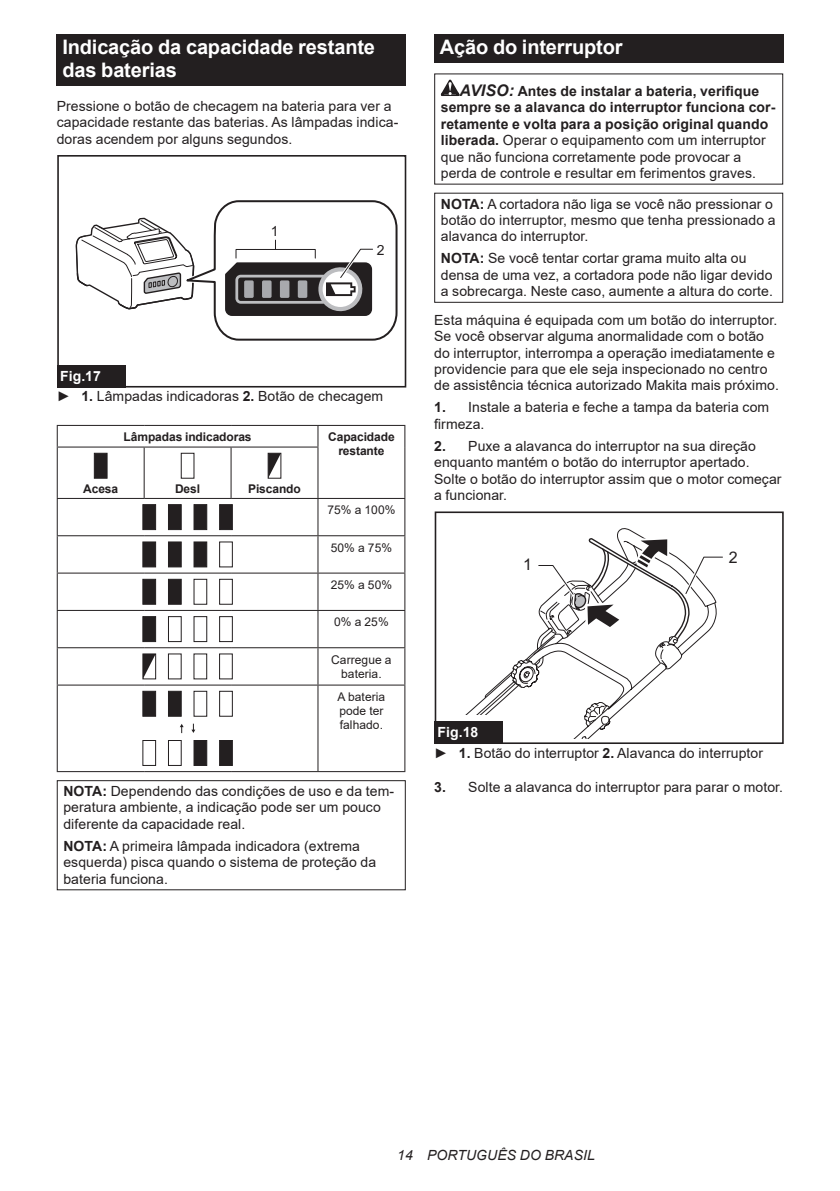
<style>
.page{position:relative;width:840px;height:1191px;background:#fff}
.page>*{position:absolute;margin:0;border:0;box-sizing:border-box;transform-origin:0 0}
.t1{font:700 20px/23.4px "Arial";letter-spacing:-.01em;color:#fff}
.t2{font:16px "Arial";color:#231f20}
.t3{font:14px/16.4px "Arial";letter-spacing:.005em;color:#231f20}
.t4{font:700 14px/16.4px "Arial";letter-spacing:.005em;color:#231f20}
.t5{font:italic 14px "Arial";letter-spacing:.005em;color:#231f20}
.t6{font:12px/14px "Arial";letter-spacing:.005em;color:#231f20;text-align:center}
.t7{font:700 12px/14px "Arial";letter-spacing:-.01em;color:#231f20;text-align:center}
.s1{font-weight:700;color:#fff}
.s2{font-weight:700}
.s3{font-style:italic;font-size:16px}
.s4{font-weight:400}
</style>
<div class="page">
<div style="left:57px;top:34px;width:348px;height:52px;background:#231f20"></div>
<div style="left:57px;top:155px;width:349px;height:232px;border:2px solid #231f20"></div>
<svg style="left:75px;top:200px;width:323px;height:141px"></svg>
<div style="left:57px;top:365px;width:68px;height:22px;background:#231f20"></div>
<hr style="left:57px;top:425px;width:87px;height:1px;background:#231f20">
<svg style="left:57px;top:426px;width:1px;height:20px"></svg>
<hr style="left:144px;top:425px;width:87px;height:1px;background:#231f20">
<hr style="left:231px;top:425px;width:87px;height:1px;background:#231f20">
<hr style="left:318px;top:425px;width:87px;height:1px;background:#231f20">
<svg style="left:317px;top:426px;width:1px;height:20px"></svg>
<svg style="left:404px;top:426px;width:1px;height:21px"></svg>
<hr style="left:57px;top:446px;width:87px;height:1px;background:#231f20">
<hr style="left:57px;top:447px;width:1px;height:51px;background:#231f20">
<hr style="left:144px;top:446px;width:87px;height:1px;background:#231f20">
<hr style="left:144px;top:447px;width:1px;height:51px;background:#231f20">
<hr style="left:231px;top:446px;width:87px;height:1px;background:#231f20">
<hr style="left:230px;top:447px;width:1px;height:51px;background:#231f20">
<hr style="left:317px;top:447px;width:1px;height:51px;background:#231f20">
<hr style="left:404px;top:447px;width:1px;height:51px;background:#231f20">
<hr style="left:57px;top:498px;width:87px;height:1px;background:#231f20">
<hr style="left:57px;top:499px;width:1px;height:36px;background:#231f20">
<hr style="left:144px;top:498px;width:87px;height:1px;background:#231f20">
<hr style="left:231px;top:498px;width:87px;height:1px;background:#231f20">
<hr style="left:318px;top:498px;width:87px;height:1px;background:#231f20">
<hr style="left:317px;top:499px;width:1px;height:36px;background:#231f20">
<hr style="left:404px;top:499px;width:1px;height:36px;background:#231f20">
<hr style="left:57px;top:535px;width:87px;height:1px;background:#231f20">
<hr style="left:57px;top:536px;width:1px;height:36px;background:#231f20">
<hr style="left:144px;top:535px;width:87px;height:1px;background:#231f20">
<hr style="left:231px;top:535px;width:87px;height:1px;background:#231f20">
<hr style="left:318px;top:535px;width:87px;height:1px;background:#231f20">
<hr style="left:317px;top:536px;width:1px;height:36px;background:#231f20">
<hr style="left:404px;top:536px;width:1px;height:36px;background:#231f20">
<hr style="left:57px;top:572px;width:87px;height:1px;background:#231f20">
<hr style="left:57px;top:573px;width:1px;height:37px;background:#231f20">
<hr style="left:144px;top:572px;width:87px;height:1px;background:#231f20">
<hr style="left:231px;top:572px;width:87px;height:1px;background:#231f20">
<hr style="left:318px;top:572px;width:87px;height:1px;background:#231f20">
<hr style="left:317px;top:573px;width:1px;height:37px;background:#231f20">
<hr style="left:404px;top:573px;width:1px;height:37px;background:#231f20">
<hr style="left:57px;top:610px;width:87px;height:1px;background:#231f20">
<hr style="left:57px;top:611px;width:1px;height:36px;background:#231f20">
<hr style="left:144px;top:610px;width:87px;height:1px;background:#231f20">
<hr style="left:231px;top:610px;width:87px;height:1px;background:#231f20">
<hr style="left:318px;top:610px;width:87px;height:1px;background:#231f20">
<hr style="left:317px;top:611px;width:1px;height:36px;background:#231f20">
<hr style="left:404px;top:611px;width:1px;height:36px;background:#231f20">
<hr style="left:57px;top:647px;width:87px;height:1px;background:#231f20">
<hr style="left:57px;top:648px;width:1px;height:36px;background:#231f20">
<hr style="left:144px;top:647px;width:87px;height:1px;background:#231f20">
<hr style="left:231px;top:647px;width:87px;height:1px;background:#231f20">
<hr style="left:318px;top:647px;width:87px;height:1px;background:#231f20">
<hr style="left:317px;top:648px;width:1px;height:36px;background:#231f20">
<hr style="left:404px;top:648px;width:1px;height:36px;background:#231f20">
<hr style="left:57px;top:684px;width:87px;height:1px;background:#231f20">
<hr style="left:57px;top:685px;width:1px;height:86px;background:#231f20">
<hr style="left:144px;top:684px;width:87px;height:1px;background:#231f20">
<hr style="left:231px;top:684px;width:87px;height:1px;background:#231f20">
<hr style="left:318px;top:684px;width:87px;height:1px;background:#231f20">
<hr style="left:317px;top:685px;width:1px;height:86px;background:#231f20">
<hr style="left:404px;top:685px;width:1px;height:86px;background:#231f20">
<hr style="left:57px;top:771px;width:87px;height:1px;background:#231f20">
<hr style="left:144px;top:771px;width:87px;height:1px;background:#231f20">
<hr style="left:231px;top:771px;width:87px;height:1px;background:#231f20">
<hr style="left:318px;top:771px;width:87px;height:1px;background:#231f20">
<svg style="left:94px;top:453px;width:13px;height:26px"></svg>
<svg style="left:181px;top:453px;width:13px;height:26px"></svg>
<svg style="left:267px;top:453px;width:14px;height:26px"></svg>
<svg style="left:142px;top:504px;width:14px;height:26px"></svg>
<svg style="left:168px;top:504px;width:14px;height:26px"></svg>
<svg style="left:193px;top:504px;width:15px;height:26px"></svg>
<svg style="left:219px;top:504px;width:14px;height:26px"></svg>
<svg style="left:142px;top:541px;width:14px;height:26px"></svg>
<svg style="left:168px;top:541px;width:14px;height:26px"></svg>
<svg style="left:193px;top:541px;width:40px;height:26px"></svg>
<svg style="left:142px;top:579px;width:14px;height:26px"></svg>
<svg style="left:168px;top:579px;width:65px;height:26px"></svg>
<svg style="left:142px;top:616px;width:91px;height:26px"></svg>
<svg style="left:142px;top:653px;width:91px;height:26px"></svg>
<svg style="left:142px;top:691px;width:91px;height:75px"></svg>
<div style="left:57px;top:780px;width:348px;height:110px;border:1px solid #231f20"></div>
<div style="left:434px;top:34px;width:348px;height:29px;background:#231f20"></div>
<svg style="left:440px;top:80px;width:19px;height:16px"></svg>
<div style="left:434px;top:193px;width:348px;height:110px;border:1px solid #231f20"></div>
<div style="left:434px;top:511px;width:349px;height:233px;border:2px solid #231f20"></div>
<svg style="left:465px;top:535px;width:258px;height:203px"></svg>
<div style="left:434px;top:721px;width:68px;height:23px;background:#231f20"></div>
<h1 class="t1" style="left:62px;top:36px;width:314px">Indicação da capacidade restante das baterias</h1>
<p class="t3" style="left:57px;top:98px;width:343px">Pressione o botão de checagem na bateria para ver a capacidade restante das baterias. As lâmpadas indica&shy;doras acendem por alguns segundos.</p>
<p class="t3" style="left:271px;top:223px;width:9px">1</p>
<p class="t3" style="left:376px;top:241px;width:9px">2</p>
<p class="t3" style="left:57px;top:366px;width:328px;line-height:20.2px"><span class="s1">Fig.17<br></span>► <span class="s2">1.</span> Lâmpadas indicadoras <span class="s2">2.</span> Botão de checagem</p>
<p class="t7" style="left:124px;top:430px;width:129px">Lâmpadas indicadoras</p>
<p class="t7" style="left:328px;top:430px;width:68px">Capacidade restante</p>
<p class="t7" style="left:83px;top:482px;width:36px">Acesa</p>
<p class="t7" style="left:175px;top:482px;width:27px">Desl</p>
<p class="t7" style="left:248px;top:482px;width:54px">Piscando</p>
<p class="t6" style="left:327px;top:503px;width:70px">75% a 100%</p>
<p class="t6" style="left:330px;top:540px;width:63px">50% a 75%</p>
<p class="t6" style="left:330px;top:578px;width:63px">25% a 50%</p>
<p class="t6" style="left:334px;top:615px;width:56px">0% a 25%</p>
<p class="t6" style="left:331px;top:652px;width:62px">Carregue a bateria.</p>
<p class="t6" style="left:337px;top:690px;width:49px;text-align:left">A bateria pode ter falhado.</p>
<p class="t3" style="left:63px;top:783px;width:332px"><span class="s2">NOTA:</span> Dependendo das condições de uso e da tem&shy;peratura ambiente, a indicação pode ser um pouco diferente da capacidade real.</p>
<p class="t3" style="left:63px;top:837px;width:314px"><span class="s2">NOTA:</span> A primeira lâmpada indicadora (extrema esquerda) pisca quando o sistema de proteção da bateria funciona.</p>
<h1 class="t1" style="left:439px;top:36px;width:184px">Ação do interruptor</h1>
<p class="t4" style="left:440px;top:83px;width:336px;text-indent:19px"><span class="s3">AVISO:</span> Antes de instalar a bateria, verifique sempre se a alavanca do interruptor funciona cor&shy;retamente e volta para a posição original quando liberada. <span class="s4">Operar o equipamento com um interruptor que não funciona corretamente pode provocar a perda de controle e resultar em ferimentos graves.</span></p>
<p class="t3" style="left:440px;top:195px;width:336px"><span class="s2">NOTA:</span> A cortadora não liga se você não pressionar o botão do interruptor, mesmo que tenha pressionado a alavanca do interruptor.</p>
<p class="t3" style="left:440px;top:250px;width:333px"><span class="s2">NOTA:</span> Se você tentar cortar grama muito alta ou densa de uma vez, a cortadora pode não ligar devido a sobrecarga. Neste caso, aumente a altura do corte.</p>
<p class="t3" style="left:434px;top:312px;width:346px">Esta máquina é equipada com um botão do interruptor.<br>Se você observar alguma anormalidade com o botão do interruptor, interrompa a operação imediatamente e providencie para que ele seja inspecionado no centro de assistência técnica autorizado Makita mais próximo.</p>
<p class="t3" style="left:434px;top:399px;width:336px"><span class="s2">1.</span> Instale a bateria e feche a tampa da bateria com firmeza.</p>
<p class="t3" style="left:434px;top:438px;width:349px"><span class="s2">2.</span> Puxe a alavanca do interruptor na sua direção enquanto mantém o botão do interruptor apertado.<br>Solte o botão do interruptor assim que o motor começar a funcionar.</p>
<p class="t2" style="left:523px;top:553px;width:10px">1</p>
<p class="t2" style="left:728px;top:546px;width:10px">2</p>
<p class="t3" style="left:434px;top:722px;width:330px;line-height:20.2px"><span class="s1">Fig.18<br></span>► <span class="s2">1.</span> Botão do interruptor <span class="s2">2.</span> Alavanca do interruptor</p>
<p class="t3" style="left:434px;top:779px;width:350px"><span class="s2">3.</span> Solte a alavanca do interruptor para parar o motor.</p>
<p class="t5" style="left:397px;top:1146px;width:199px">14 PORTUGUÊS DO BRASIL</p>
</div>
